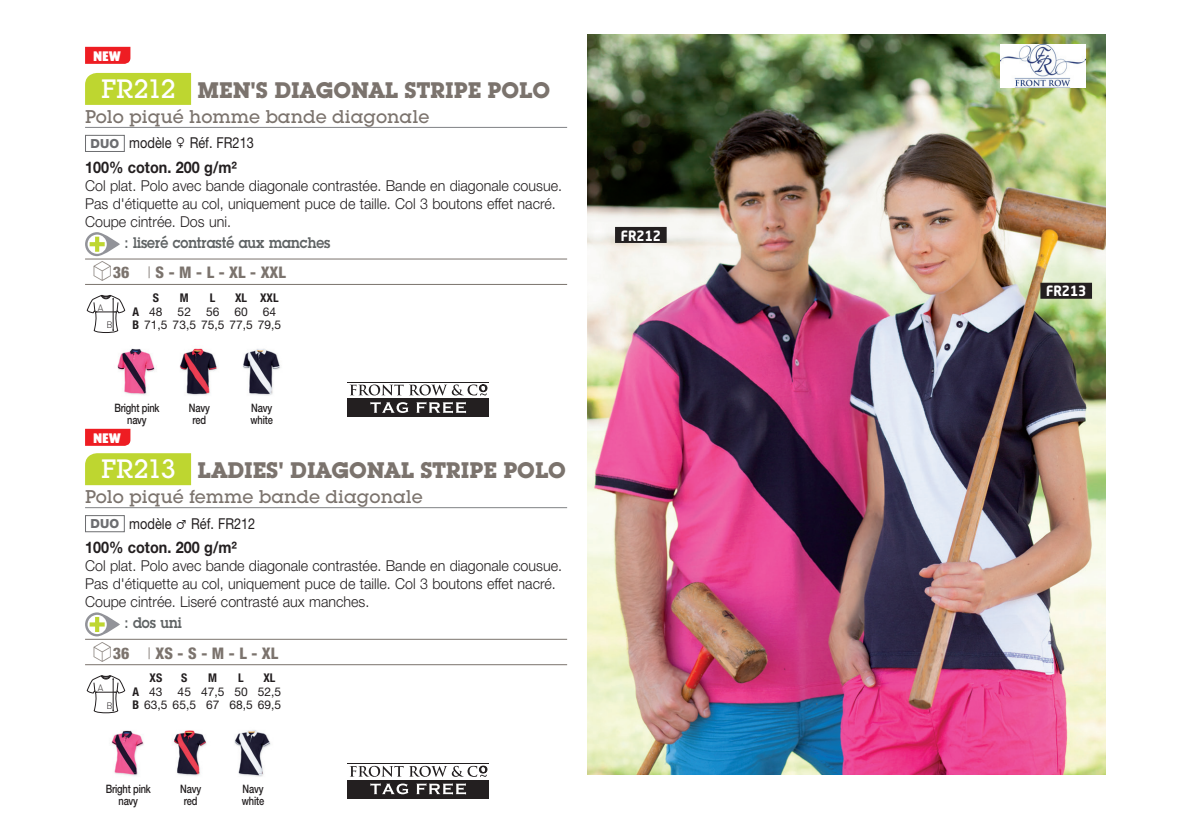
<style>
.page{position:relative;width:1191px;height:840px;background:#fff}
.page>*{position:absolute;margin:0;border:0;box-sizing:border-box;transform-origin:0 0}
.t1{font:700 22px "Lubalin Graph Std";color:#7b736d}
.t2{font:500 18px "Lubalin Graph Std";color:#7b736d}
.t3{font:700 16px "Helvetica Neue LT";color:#231f20;scale:.9 1}
.t4{font:800 condensed 16px "Helvetica Neue LT";color:#7b736d}
.t5{font:300 15px/18px "Helvetica Neue LT";color:#231f20;scale:.95 1}
.t6{font:15px "Helvetica Neue LT";color:#231f20;scale:.85 1}
.t7{font:600 15px "Lubalin Graph Std";color:#5f6364;scale:.9 1}
.t8{font:700 14px "Neo Sans Std";color:#fff;scale:.9 1}
.t9{font:900 14px "Dax";color:#fff}
.t10{font:12px/13.6px "Helvetica Neue LT";color:#231f20}
.t11{font:700 condensed 12px "Helvetica Neue LT";color:#231f20}
.t12{font:500 11.6px/11.6px "Helvetica Neue LT";letter-spacing:-.02em;color:#231f20;text-align:center;scale:.8 1}
.t13{font:300 9.2px "DIN";color:#231f20}
.s1{font-weight:500;font-size:26px;color:#fff}
.s2{font-weight:800;font-size:12.6px;color:#6c6d70}
.s3{font-family:"Linotype Shapeshifter";font-weight:400;font-stretch:normal;font-size:26px}
.s4{font-weight:300}
.s5{font-weight:700;font-stretch:condensed}
</style>
<div class="page">
<img style="left:588px;top:35px;width:518px;height:739px">
<hr style="left:85px;top:127px;width:482px;height:1px;background:#808285">
<hr style="left:85px;top:258px;width:482px;height:1px;background:#7b736d">
<hr style="left:85px;top:284px;width:482px;height:1px;background:#7b736d">
<div style="left:85px;top:73px;width:106px;height:32px;background:#bed630"></div>
<div style="left:85px;top:135px;width:40px;height:17px;border:1px solid #6c6d70"></div>
<svg style="left:85px;top:232px;width:35px;height:24px"></svg>
<svg style="left:88px;top:234px;width:19px;height:20px"></svg>
<svg style="left:90px;top:236px;width:15px;height:15px"></svg>
<svg style="left:87px;top:295px;width:38px;height:37px"></svg>
<img style="left:1000px;top:45px;width:85px;height:43px">
<div style="left:615px;top:227px;width:51px;height:16px;background:#231f20"></div>
<div style="left:332px;top:303px;width:159px;height:64px;border:1px solid #fff;border-radius:28px"></div>
<img style="left:243px;top:349px;width:38px;height:47px">
<img style="left:179px;top:348px;width:39px;height:48px">
<img style="left:117px;top:348px;width:38px;height:47px">
<hr style="left:85px;top:507px;width:482px;height:1px;background:#808285">
<hr style="left:85px;top:638px;width:482px;height:1px;background:#7b736d">
<hr style="left:85px;top:663px;width:482px;height:1px;background:#7b736d">
<div style="left:85px;top:453px;width:106px;height:32px;background:#bed630"></div>
<div style="left:85px;top:515px;width:40px;height:17px;border:1px solid #6c6d70"></div>
<svg style="left:85px;top:612px;width:35px;height:24px"></svg>
<svg style="left:88px;top:614px;width:19px;height:19px"></svg>
<svg style="left:90px;top:616px;width:15px;height:15px"></svg>
<svg style="left:87px;top:675px;width:38px;height:37px"></svg>
<div style="left:1040px;top:282px;width:52px;height:16px;background:#231f20"></div>
<div style="left:333px;top:686px;width:159px;height:52px;border:1px solid #fff;border-radius:22px"></div>
<img style="left:234px;top:730px;width:37px;height:46px">
<img style="left:173px;top:730px;width:34px;height:46px">
<img style="left:111px;top:730px;width:33px;height:46px">
<svg style="left:85px;top:47px;width:45px;height:17px"></svg>
<svg style="left:85px;top:428px;width:45px;height:17px"></svg>
<div style="left:347px;top:398px;width:142px;height:18px;background:#231f20"></div>
<hr style="left:348px;top:381px;width:141px;height:1px;background:#231f20">
<svg style="left:350px;top:384px;width:137px;height:11px"></svg>
<svg style="left:370px;top:402px;width:38px;height:10px"></svg>
<svg style="left:416px;top:402px;width:50px;height:11px"></svg>
<div style="left:347px;top:779px;width:142px;height:18px;background:#231f20"></div>
<div style="left:347px;top:763px;width:142px;height:16px;background:linear-gradient(to right,#fff,#fefefe)"></div>
<hr style="left:348px;top:762px;width:141px;height:1px;background:#231f20">
<svg style="left:350px;top:765px;width:137px;height:11px"></svg>
<svg style="left:370px;top:783px;width:38px;height:10px"></svg>
<svg style="left:416px;top:783px;width:50px;height:11px"></svg>
<p class="t9" style="left:93px;top:48px;width:30px">NEW</p>
<h1 class="t1" style="left:101px;top:76px;width:450px"><span class="s1">FR212</span> MEN'S DIAGONAL STRIPE POLO</h1>
<p class="t2" style="left:85px;top:105px;width:346px">Polo piqué homme bande diagonale</p>
<p class="t6" style="left:91px;top:134px;width:193px"><span class="s2">DUO</span> modèle ♀ Réf. FR213</p>
<p class="t3" style="left:85px;top:157px;width:170px">100% coton. 200 g/m²</p>
<p class="t5" style="left:85px;top:176px;width:503px">Col plat. Polo avec bande diagonale contrastée. Bande en diagonale cousue.<br>Pas d'étiquette au col, uniquement puce de taille. Col 3 boutons effet nacré.<br>Coupe cintrée. Dos uni.</p>
<p class="t7" style="left:124px;top:233px;width:230px">: liseré contrasté aux manches</p>
<p class="t4" style="left:92px;top:262px;width:195px"><span class="s3">S</span>36 <span class="s4">|</span> S - M - L - XL - XXL</p>
<p class="t13" style="left:98px;top:302px;width:7px">A</p>
<p class="t13" style="left:106px;top:319px;width:8px">B</p>
<p class="t11" style="left:153px;top:290px;width:8px">S</p>
<p class="t11" style="left:180px;top:290px;width:10px">M</p>
<p class="t11" style="left:210px;top:290px;width:7px">L</p>
<p class="t11" style="left:235px;top:290px;width:45px">XL XXL</p>
<p class="t10" style="left:133px;top:304px;width:32px"><span class="s5">A</span> 48</p>
<p class="t10" style="left:178px;top:304px;width:15px">52</p>
<p class="t10" style="left:206px;top:304px;width:15px">56</p>
<p class="t10" style="left:234px;top:304px;width:15px">60</p>
<p class="t10" style="left:133px;top:304px;width:150px;text-indent:130px">64<br><span class="s5">B</span> 71,5 73,5 75,5 77,5 79,5</p>
<p class="t12" style="left:114px;top:402px;width:58px">bright pink navy</p>
<h1 class="t1" style="left:101px;top:456px;width:466px"><span class="s1">FR213</span> LADIES' DIAGONAL STRIPE POLO</h1>
<p class="t2" style="left:85px;top:485px;width:339px">Polo piqué femme bande diagonale</p>
<p class="t6" style="left:91px;top:514px;width:195px"><span class="s2">DUO</span> modèle ♂ Réf. FR212</p>
<p class="t3" style="left:85px;top:537px;width:170px">100% coton. 200 g/m²</p>
<p class="t5" style="left:85px;top:556px;width:503px">Col plat. Polo avec bande diagonale contrastée. Bande en diagonale cousue.<br>Pas d'étiquette au col, uniquement puce de taille. Col 3 boutons effet nacré.<br>Coupe cintrée. Liseré contrasté aux manches.</p>
<p class="t7" style="left:124px;top:613px;width:65px">: dos uni</p>
<p class="t4" style="left:92px;top:642px;width:188px"><span class="s3">S</span>36 <span class="s4">|</span> XS - S - M - L - XL</p>
<p class="t13" style="left:98px;top:682px;width:7px">A</p>
<p class="t13" style="left:106px;top:699px;width:8px">B</p>
<p class="t12" style="left:189px;top:402px;width:28px">navy red</p>
<p class="t12" style="left:251px;top:402px;width:29px;text-align:left">navy white</p>
<p class="t9" style="left:93px;top:429px;width:30px">NEW</p>
<p class="t11" style="left:150px;top:670px;width:14px">XS</p>
<p class="t11" style="left:181px;top:670px;width:8px">S</p>
<p class="t11" style="left:208px;top:670px;width:10px">M</p>
<p class="t11" style="left:238px;top:670px;width:7px">L</p>
<p class="t11" style="left:263px;top:670px;width:13px">XL</p>
<p class="t10" style="left:133px;top:684px;width:32px"><span class="s5">A</span> 43</p>
<p class="t10" style="left:133px;top:684px;width:150px;text-align:right">45 47,5 50 52,5<br><span class="s5">B</span> 63,5 65,5 67 68,5 69,5</p>
<p class="t12" style="left:106px;top:782px;width:58px">bright pink navy</p>
<p class="t12" style="left:180px;top:782px;width:28px">navy red</p>
<p class="t12" style="left:242px;top:782px;width:29px;text-align:left">navy white</p>
<p class="t8" style="left:620px;top:226px;width:46px">FR212</p>
<p class="t8" style="left:1046px;top:282px;width:46px">FR213</p>
</div>
